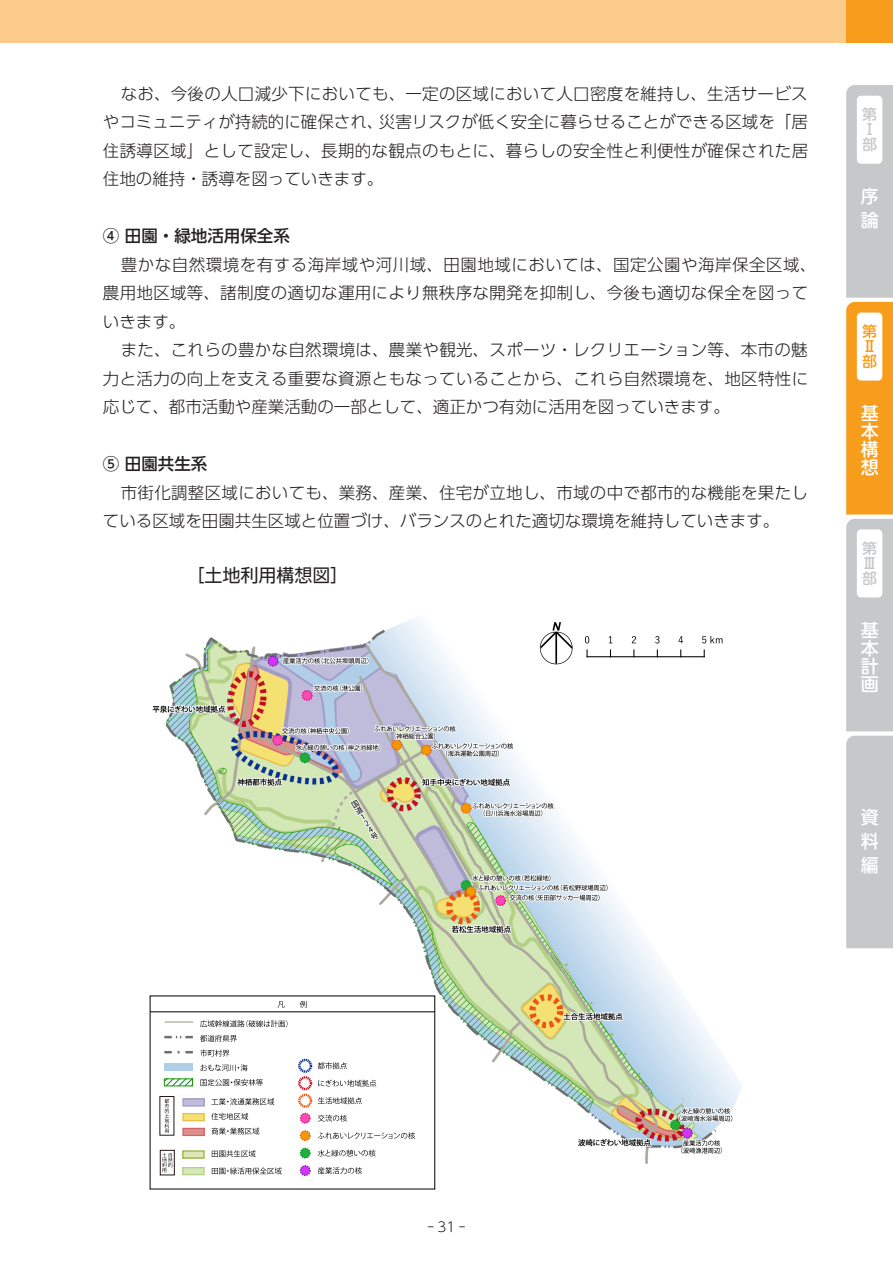
<style>
.page{position:relative;width:893px;height:1263px;background:#fff}
.page>*{position:absolute;margin:0;border:0;box-sizing:border-box;transform-origin:0 0}
.t1{font:500 18px/18px "UD Shin M Go Pro";color:#fff;text-align:justify}
.t2{font:18px "UD Shin Go Pro";color:#231f20}
.t3{font:300 16.5px/28.5px "UD Shin Go Pro";letter-spacing:.02em;color:#231f20;text-align:justify}
.t4{font:300 16.5px/28.5px "UD Shin Go Pro";color:#231f20}
.t5{font:500 16.5px "UD Shin Go Pro";color:#231f20}
.t6{font:500 15px/15px "UD Shin M Go Pro";color:#c7c8ca}
.t7{font:500 15px/15px "UD Shin M Go Pro";color:#f89c1c}
.t8{font:300 13.5px "UD Shin M Go Pro";color:#231f20}
</style>
<div class="page">
<div style="left:0;top:0;width:846px;height:43px;background:#fdcb8a"></div>
<svg style="left:846px;top:85px;width:47px;height:863px;background:#d3bfa3"></svg>
<div style="left:857px;top:96px;width:25px;height:68px;background:#fff;border-radius:4px"></div>
<div style="left:857px;top:313px;width:25px;height:68px;background:#fff;border-radius:4px"></div>
<div style="left:857px;top:529px;width:25px;height:68px;background:#fff;border-radius:4px"></div>
<div style="left:846px;top:0;width:47px;height:43px;background:#f89c1c"></div>
<img style="left:150px;top:618px;width:592px;height:571px">
<div style="left:150px;top:996px;width:285px;height:193px;background:#fff"></div>
<svg style="left:200px;top:1020px;width:87px;height:7px"></svg>
<svg style="left:200px;top:1035px;width:37px;height:7px"></svg>
<svg style="left:200px;top:1049px;width:29px;height:7px"></svg>
<svg style="left:200px;top:1064px;width:47px;height:7px"></svg>
<svg style="left:200px;top:1079px;width:63px;height:7px"></svg>
<svg style="left:211px;top:1098px;width:63px;height:7px"></svg>
<svg style="left:211px;top:1113px;width:37px;height:7px"></svg>
<svg style="left:211px;top:1128px;width:48px;height:6px"></svg>
<svg style="left:212px;top:1150px;width:44px;height:7px"></svg>
<svg style="left:212px;top:1167px;width:70px;height:7px"></svg>
<svg style="left:318px;top:1062px;width:29px;height:7px"></svg>
<svg style="left:318px;top:1079px;width:58px;height:8px"></svg>
<svg style="left:318px;top:1097px;width:44px;height:7px"></svg>
<svg style="left:318px;top:1115px;width:29px;height:7px"></svg>
<svg style="left:318px;top:1132px;width:97px;height:7px"></svg>
<svg style="left:318px;top:1150px;width:58px;height:6px"></svg>
<svg style="left:318px;top:1167px;width:44px;height:7px"></svg>
<svg style="left:160px;top:1098px;width:14px;height:38px"></svg>
<svg style="left:165px;top:1099px;width:4px;height:34px"></svg>
<div style="left:160px;top:1150px;width:14px;height:25px;border:1px solid #231815"></div>
<svg style="left:162px;top:1153px;width:11px;height:19px"></svg>
<div style="left:300px;top:1166px;width:10px;height:9px;background:#d733ff;border-radius:50%"></div>
<div style="left:300px;top:1165px;width:11px;height:11px;border:1px dashed #601986;border-radius:50%"></div>
<div style="left:300px;top:1148px;width:10px;height:10px;background:#22ac38;border-radius:50%"></div>
<div style="left:300px;top:1148px;width:11px;height:10px;border:1px dashed #00913a;border-radius:50%"></div>
<div style="left:300px;top:1131px;width:10px;height:9px;background:#f39800;border-radius:50%"></div>
<div style="left:300px;top:1130px;width:11px;height:11px;border:1px dashed #ea5514;border-radius:50%"></div>
<div style="left:300px;top:1113px;width:10px;height:10px;background:#f94bb3;border-radius:50%"></div>
<div style="left:300px;top:1113px;width:11px;height:10px;border:1px dashed #e4007f;border-radius:50%"></div>
<div style="left:298px;top:1094px;width:14px;height:14px;border:2px dashed #ea5514;border-radius:50%"></div>
<div style="left:298px;top:1076px;width:14px;height:14px;border:2px dashed #c30d23;border-radius:50%"></div>
<div style="left:298px;top:1059px;width:14px;height:14px;border:2px dashed #0b318f;border-radius:50%"></div>
<div style="left:183px;top:1099px;width:21px;height:7px;background:#bfbcdb"></div>
<div style="left:182px;top:1098px;width:23px;height:8px;border:1px solid #a19cc7"></div>
<svg style="left:166px;top:1080px;width:25px;height:4px"></svg>
<div style="left:164px;top:1078px;width:29px;height:8px;border:1px solid #139b00"></div>
<div style="left:165px;top:1064px;width:28px;height:7px;background:#b0cee8"></div>
<div style="left:183px;top:1114px;width:21px;height:7px;background:#f5e072"></div>
<div style="left:182px;top:1113px;width:23px;height:8px;border:1px solid #efba4d"></div>
<div style="left:183px;top:1128px;width:21px;height:7px;background:#dd8f8a"></div>
<div style="left:182px;top:1128px;width:23px;height:8px;border:1px solid #d26368"></div>
<div style="left:183px;top:1151px;width:21px;height:7px;background:#dfe7b8"></div>
<div style="left:182px;top:1150px;width:23px;height:8px;border:1px solid #8eb43e"></div>
<div style="left:183px;top:1168px;width:21px;height:7px;background:#d4e7b7"></div>
<div style="left:182px;top:1167px;width:23px;height:8px;border:1px solid #b3d084"></div>
<svg style="left:164px;top:1051px;width:8px;height:2px"></svg>
<svg style="left:178px;top:1051px;width:15px;height:2px"></svg>
<svg style="left:164px;top:1036px;width:29px;height:2px"></svg>
<hr style="left:165px;top:1021px;width:28px;height:2px;background:#aca99c">
<svg style="left:278px;top:1001px;width:6px;height:7px"></svg>
<svg style="left:300px;top:1001px;width:7px;height:7px"></svg>
<hr style="left:150px;top:1011px;width:285px;height:1px;background:#000">
<svg style="left:586px;top:650px;width:2px;height:7px"></svg>
<hr style="left:587px;top:656px;width:117px;height:1px;background:#000">
<svg style="left:585px;top:636px;width:4px;height:7px"></svg>
<svg style="left:609px;top:636px;width:3px;height:7px"></svg>
<svg style="left:632px;top:636px;width:4px;height:7px"></svg>
<svg style="left:655px;top:636px;width:4px;height:7px"></svg>
<svg style="left:678px;top:636px;width:5px;height:7px"></svg>
<svg style="left:702px;top:636px;width:20px;height:7px"></svg>
<svg style="left:540px;top:622px;width:33px;height:43px"></svg>
<p class="t3" style="left:103px;top:78px;width:707px;text-indent:18px">なお、今後の人口減少下においても、一定の区域において人口密度を維持し、生活サービスやコミュニティが持続的に確保され、災害リスクが低く安全に暮らせることができる区域を「居住誘導区域」として設定し、長期的な観点のもとに、暮らしの安全性と利便性が確保された居住地の維持・誘導を図っていきます。</p>
<p class="t5" style="left:103px;top:222px;width:188px">④ 田園・緑地活用保全系</p>
<p class="t3" style="left:103px;top:249px;width:715px;text-align:left;text-indent:18px">豊かな自然環境を有する海岸域や河川域、田園地域においては、国定公園や海岸保全区域、農用地区域等、諸制度の適切な運用により無秩序な開発を抑制し、今後も適切な保全を図っていきます。</p>
<p class="t3" style="left:103px;top:335px;width:707px;text-indent:18px">また、これらの豊かな自然環境は、農業や観光、スポーツ・レクリエーション等、本市の魅力と活力の向上を支える重要な資源ともなっていることから、これら自然環境を、地区特性に応じて、都市活動や産業活動の一部として、適正かつ有効に活用を図っていきます。</p>
<p class="t5" style="left:103px;top:450px;width:106px">⑤ 田園共生系</p>
<p class="t4" style="left:103px;top:477px;width:707px;text-indent:18px">市街化調整区域においても、業務、産業、住宅が立地し、市域の中で都市的な機能を果たしている区域を田園共生区域と位置づけ、バランスのとれた適切な環境を維持していきます。</p>
<p class="t2" style="left:187px;top:561px;width:164px">［土地利用構想図］</p>
<p class="t6" style="left:862px;top:106px;width:16px">第<br>Ⅰ部</p>
<p class="t1" style="left:861px;top:183px;width:19px;line-height:24px">序論</p>
<p class="t7" style="left:862px;top:323px;width:16px">第<br>Ⅱ部</p>
<p class="t1" style="left:861px;top:403px;width:19px">基本構想</p>
<p class="t6" style="left:862px;top:540px;width:16px">第<br>Ⅲ部</p>
<p class="t1" style="left:861px;top:620px;width:19px">基本計画</p>
<p class="t1" style="left:861px;top:804px;width:19px;line-height:24px">資料編</p>
<p class="t8" style="left:427px;top:1216px;width:40px">ｰ31ｰ</p>
</div>
